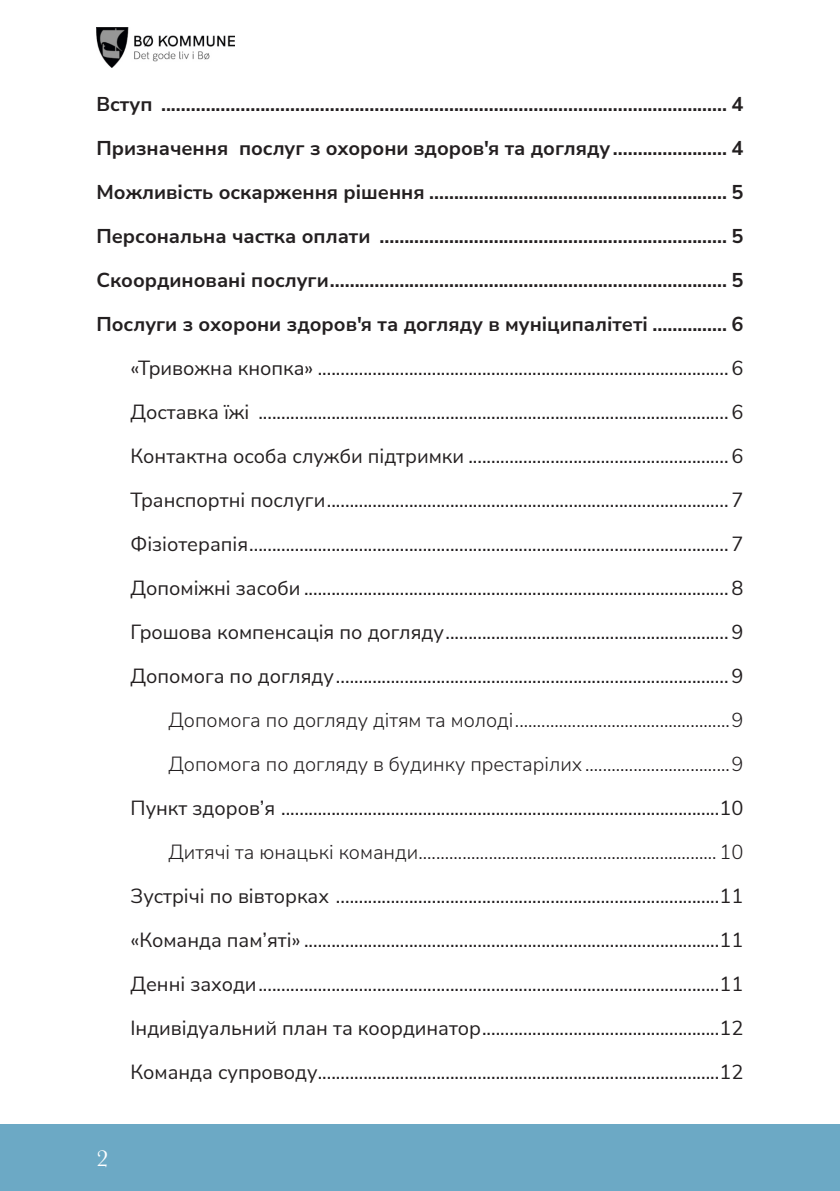
<style>
.page{position:relative;width:840px;height:1191px;background:#fff}
.page>*{position:absolute;margin:0;border:0;box-sizing:border-box;transform-origin:0 0}
.t1{font:24px "Baskerville";color:#fff}
.t2{font:20px/44px "Nunito Sans";color:#231f20}
.t3{font:700 20px "Nunito Sans";color:#231f20}
.t4{font:300 20px "Nunito Sans";color:#231f20}
</style>
<div class="page">
<div style="left:0;top:1124px;width:839px;height:67px;background:#6ca9c5"></div>
<img style="left:96px;top:27px;width:138px;height:41px">
<hr style="left:839px;top:1124px;width:1px;height:67px;background:#6ca9c5">
<p class="t3" style="left:96px;top:90px;width:648px">Вступ .................................................................................................................. 4</p>
<p class="t3" style="left:96px;top:134px;width:648px">Призначення послуг з охорони здоров'я та догляду ....................... 4</p>
<p class="t3" style="left:96px;top:178px;width:648px">Можливість оскарження рішення ............................................................ 5</p>
<p class="t3" style="left:96px;top:222px;width:648px">Персональна частка оплати ...................................................................... 5</p>
<p class="t3" style="left:96px;top:266px;width:648px">Скоординовані послуги ................................................................................ 5</p>
<p class="t3" style="left:96px;top:310px;width:648px">Послуги з охорони здоров'я та догляду в муніципалітеті ............... 6</p>
<p class="t2" style="left:130px;top:346px;width:614px">«Тривожна кнопка» .......................................................................................... 6</p>
<p class="t2" style="left:130px;top:390px;width:614px">Доставка їжі ....................................................................................................... 6</p>
<p class="t2" style="left:130px;top:434px;width:614px">Контактна особа служби підтримки ......................................................... 6</p>
<p class="t2" style="left:130px;top:478px;width:614px">Транспортні послуги ........................................................................................ 7</p>
<p class="t2" style="left:130px;top:522px;width:614px">Фізіотерапія ......................................................................................................... 7</p>
<p class="t2" style="left:130px;top:566px;width:614px">Допоміжні засоби ............................................................................................. 8</p>
<p class="t2" style="left:130px;top:610px;width:614px">Грошова компенсація по догляду .............................................................. 9<br>Допомога по догляду ...................................................................................... 9</p>
<p class="t4" style="left:168px;top:706px;width:576px">Допомога по догляду дітям та молоді .................................................9</p>
<p class="t4" style="left:168px;top:750px;width:576px">Допомога по догляду в будинку престарілих .................................9</p>
<p class="t2" style="left:130px;top:786px;width:614px">Пункт здоров’я ................................................................................................10</p>
<p class="t4" style="left:168px;top:838px;width:576px">Дитячі та юнацькі команди .................................................................... 10</p>
<p class="t2" style="left:130px;top:874px;width:614px">Зустрічі по вівторках ....................................................................................11</p>
<p class="t2" style="left:130px;top:918px;width:614px">«Команда пам’яті» ...........................................................................................11</p>
<p class="t2" style="left:130px;top:962px;width:614px">Денні заходи .....................................................................................................11</p>
<p class="t2" style="left:130px;top:1006px;width:614px">Індивідуальний план та координатор ....................................................12</p>
<p class="t2" style="left:130px;top:1050px;width:614px">Команда супроводу ........................................................................................12</p>
<p class="t1" style="left:96px;top:1144px;width:13px">2</p>
</div>
